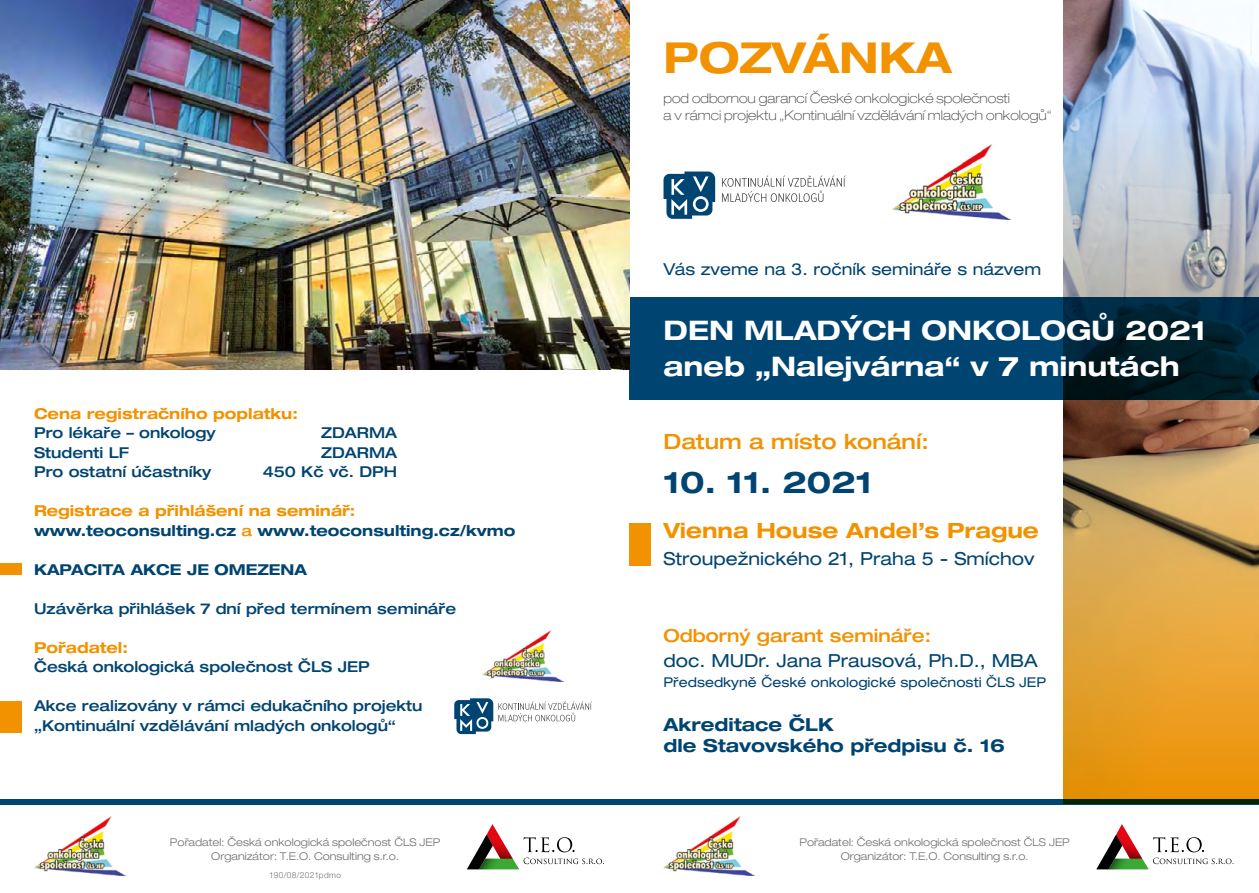
<style>
.page{position:relative;width:1259px;height:893px;background:#fff}
.page>*{position:absolute;margin:0;border:0;box-sizing:border-box;transform-origin:0 0}
.t1{font:700 expanded 42.75px "Helvetica Neue LT Pro";color:#f39200}
.t2{font:700 expanded 30px "Helvetica Neue LT Pro";color:#004471}
.t3{font:700 expanded 27px/36px "Helvetica Neue LT Pro";color:#fff}
.t4{font:700 expanded 21px "Helvetica Neue LT Pro";color:#f39200}
.t5{font:500 expanded 21px "Helvetica Neue LT Pro";color:#f39200}
.t6{font:expanded 18px "Helvetica Neue LT Pro";color:#004471}
.t7{font:700 expanded 18px/21px "Helvetica Neue LT Pro";color:#004471}
.t8{font:500 expanded 18px "Helvetica Neue LT Pro";color:#f39200}
.t9{font:expanded 16.5px "Helvetica Neue LT Pro";color:#004471}
.t10{font:500 expanded 15px/19.5px "Helvetica Neue LT Pro";color:#004471}
.t11{font:700 expanded 15px/19.5px "Helvetica Neue LT Pro";color:#004471}
.t12{font:700 expanded 15px "Helvetica Neue LT Pro";color:#f39200}
.t13{font:100 expanded 13.5px/16.8px "Helvetica Neue LT Pro";color:#3c3c3b}
.t14{font:expanded 13.5px "Helvetica Neue LT Pro";color:#004471}
.t15{font:300 expanded 10.65px/13.5px "Helvetica Neue LT Pro";color:#706f6f;text-align:center}
.t16{font:300 8.25px "Helvetica Neue LT Pro";letter-spacing:.05em;color:#706f6f}
.s1{color:#f39200}
.s2{font-weight:500;color:#f39200}
</style>
<div class="page">
<img style="left:1063px;top:0;width:196px;height:123px">
<svg style="left:722px;top:176px;width:124px;height:26px"></svg>
<svg style="left:663px;top:172px;width:52px;height:47px"></svg>
<img style="left:892px;top:145px;width:118px;height:75px">
<svg style="left:1096px;top:824px;width:137px;height:45px"></svg>
<svg style="left:467px;top:824px;width:137px;height:45px"></svg>
<div style="left:629px;top:523px;width:22px;height:43px;background:#f39200"></div>
<img style="left:663px;top:817px;width:91px;height:58px">
<img style="left:34px;top:817px;width:91px;height:58px">
<div style="left:629px;top:799px;width:630px;height:6px;background:#004471"></div>
<div style="left:0;top:799px;width:629px;height:6px;background:#004471"></div>
<div style="left:629px;top:298px;width:630px;height:102px;background:#004471"></div>
<img style="left:1063px;top:123px;width:196px;height:681px">
<img style="left:0;top:0;width:629px;height:370px">
<div style="left:0;top:563px;width:21px;height:12px;background:#f39200"></div>
<div style="left:0;top:701px;width:21px;height:31px;background:#f39200"></div>
<svg style="left:454px;top:698px;width:138px;height:36px"></svg>
<img style="left:483px;top:630px;width:80px;height:52px">
<p class="t12" style="left:34px;top:404px;width:265px">Cena registračního poplatku:</p>
<p class="t10" style="left:34px;top:423px;width:183px">Pro lékaře – onkology</p>
<p class="t10" style="left:321px;top:423px;width:77px">ZDARMA</p>
<p class="t10" style="left:34px;top:442px;width:96px">Studenti LF</p>
<p class="t10" style="left:321px;top:442px;width:77px">ZDARMA</p>
<p class="t10" style="left:34px;top:462px;width:179px">Pro ostatní účastníky</p>
<p class="t10" style="left:263px;top:462px;width:136px">450 Kč vč. DPH</p>
<p class="t11" style="left:34px;top:501px;width:483px"><span class="s1">Registrace a přihlášení na seminář: </span>www.teoconsulting.cz <span class="s2">a</span> www.teoconsulting.cz/kvmo</p>
<p class="t11" style="left:34px;top:559px;width:274px">KAPACITA AKCE JE OMEZENA</p>
<p class="t10" style="left:34px;top:598px;width:424px">Uzávěrka přihlášek 7 dní před termínem semináře</p>
<p class="t12" style="left:34px;top:638px;width:95px">Pořadatel:</p>
<p class="t10" style="left:34px;top:657px;width:337px">Česká onkologická společnost ČLS JEP</p>
<p class="t10" style="left:34px;top:696px;width:390px">Akce realizovány v rámci edukačního projektu „Kontinuální vzdělávání mladých onkologů“</p>
<p class="t15" style="left:170px;top:836px;width:272px">Pořadatel: Česká onkologická společnost ČLS JEP<br>Organizátor: T.E.O. Consulting s.r.o.</p>
<p class="t16" style="left:269px;top:870px;width:73px">190/08/2021pdmo</p>
<h1 class="t1" style="left:663px;top:31px;width:290px">POZVÁNKA</h1>
<p class="t13" style="left:663px;top:89px;width:389px">pod odbornou garancí České onkologické společnosti<br>a v rámci projektu „Kontinuální vzdělávání mladých onkologů“</p>
<p class="t9" style="left:663px;top:260px;width:379px">Vás zveme na 3. ročník semináře s názvem</p>
<h3 class="t3" style="left:663px;top:312px;width:544px">DEN MLADÝCH ONKOLOGŮ 2021 aneb „Nalejvárna“ v 7 minutách</h3>
<h3 class="t5" style="left:663px;top:428px;width:267px">Datum a místo konání:</h3>
<h2 class="t2" style="left:663px;top:464px;width:211px">10. 11. 2021</h2>
<h3 class="t4" style="left:663px;top:517px;width:377px">Vienna House Andel’s Prague</h3>
<p class="t6" style="left:663px;top:548px;width:372px">Stroupežnického 21, Praha 5 - Smíchov</p>
<p class="t8" style="left:663px;top:625px;width:269px">Odborný garant semináře:</p>
<p class="t6" style="left:663px;top:651px;width:376px">doc. MUDr. Jana Prausová, Ph.D., MBA</p>
<p class="t14" style="left:663px;top:674px;width:384px">Předsedkyně České onkologické společnosti ČLS JEP</p>
<p class="t7" style="left:663px;top:713px;width:343px">Akreditace ČLK<br>dle Stavovského předpisu č. 16</p>
<p class="t15" style="left:799px;top:836px;width:272px">Pořadatel: Česká onkologická společnost ČLS JEP<br>Organizátor: T.E.O. Consulting s.r.o.</p>
</div>
